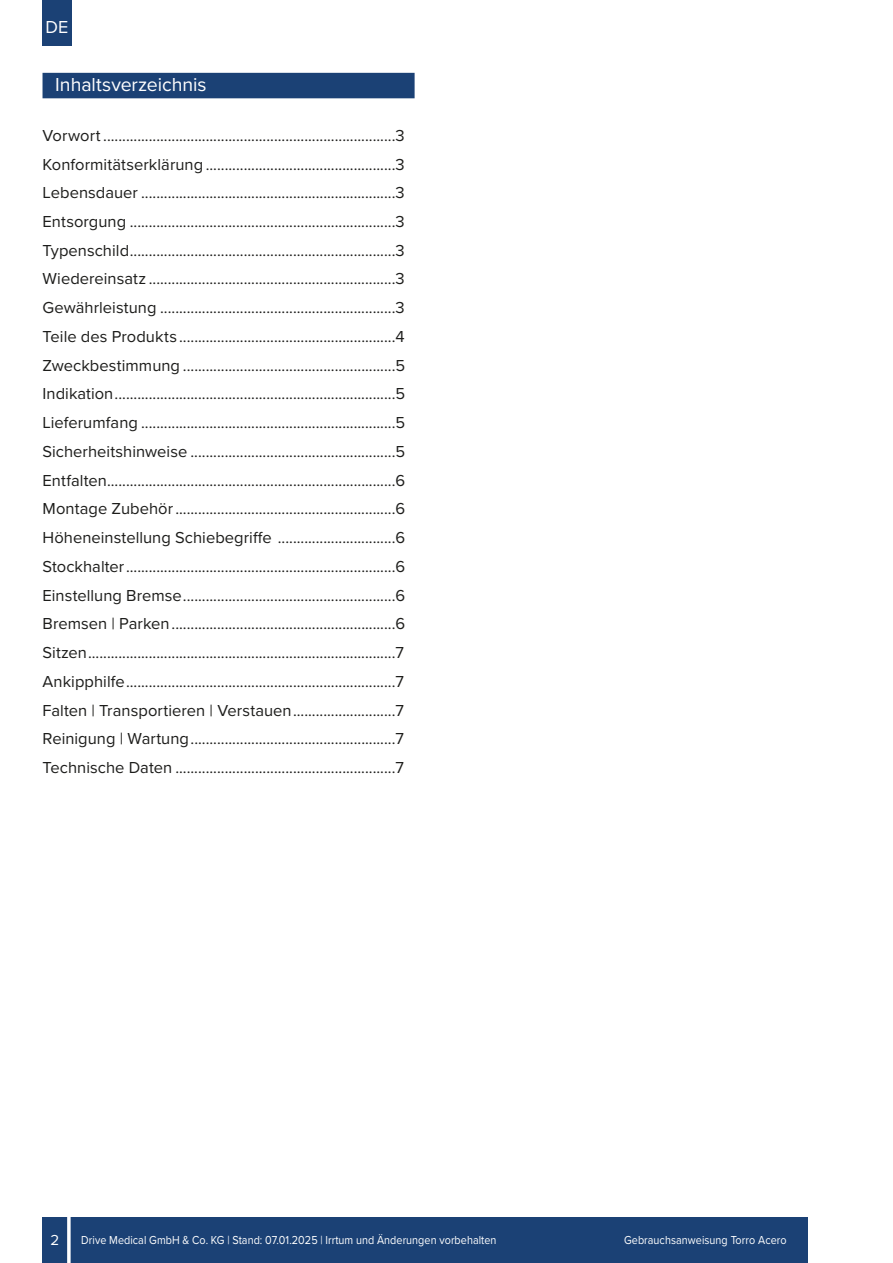
<style>
.page{position:relative;width:893px;height:1263px;background:#fff}
.page>*{position:absolute;margin:0;border:0;box-sizing:border-box;transform-origin:0 0}
.Balken_Absatz_blau_DE{font:19.5px "Proxima Nova";letter-spacing:-.005em;color:#fff}
.t1{font:18px "Proxima Nova";color:#fff}
.t2{font:16.5px "Proxima Nova";letter-spacing:.005em;color:#1d1d1b}
.t3{font:15px "Proxima Nova";color:#fff}
.t4{font:12px "Proxima Nova";letter-spacing:.005em;color:#fff;scale:.9 1}
</style>
<div class="page">
<div style="left:43px;top:1217px;width:765px;height:46px;background:#1b4175"></div>
<div style="left:43px;top:0;width:29px;height:46px;background:#1b4175"></div>
<hr style="left:67px;top:1211px;width:3px;height:52px;background:#fff">
<div style="left:43px;top:73px;width:372px;height:25px;background:#1b4175"></div>
<p class="t1" style="left:46px;top:14px;width:24px">DE</p>
<p class="Balken_Absatz_blau_DE" style="left:55px;top:70px;width:153px">Inhaltsverzeichnis</p>
<p class="t2" style="left:43px;top:123px;width:364px">Vorwort .............................................................................3</p>
<p class="t2" style="left:43px;top:152px;width:364px">Konformitätserklärung ..................................................3</p>
<p class="t2" style="left:43px;top:181px;width:364px">Lebensdauer ...................................................................3</p>
<p class="t2" style="left:43px;top:209px;width:364px">Entsorgung ......................................................................3</p>
<p class="t2" style="left:43px;top:238px;width:364px">Typenschild......................................................................3</p>
<p class="t2" style="left:43px;top:266px;width:364px">Wiedereinsatz .................................................................3</p>
<p class="t2" style="left:43px;top:295px;width:364px">Gewährleistung ..............................................................3</p>
<p class="t2" style="left:43px;top:324px;width:364px">Teile des Produkts .........................................................4</p>
<p class="t2" style="left:43px;top:353px;width:364px">Zweckbestimmung ........................................................5</p>
<p class="t2" style="left:43px;top:381px;width:364px">Indikation..........................................................................5</p>
<p class="t2" style="left:43px;top:410px;width:364px">Lieferumfang ...................................................................5</p>
<p class="t2" style="left:43px;top:439px;width:364px">Sicherheitshinweise ......................................................5</p>
<p class="t2" style="left:43px;top:468px;width:364px">Entfalten............................................................................6</p>
<p class="t2" style="left:43px;top:496px;width:364px">Montage Zubehör..........................................................6</p>
<p class="t2" style="left:43px;top:525px;width:364px">Höheneinstellung Schiebegriffe ...............................6</p>
<p class="t2" style="left:43px;top:554px;width:364px">Stockhalter.......................................................................6</p>
<p class="t2" style="left:43px;top:583px;width:364px">Einstellung Bremse........................................................6</p>
<p class="t2" style="left:43px;top:612px;width:364px">Bremsen | Parken...........................................................6</p>
<p class="t2" style="left:43px;top:640px;width:363px">Sitzen.................................................................................7</p>
<p class="t2" style="left:43px;top:669px;width:363px">Ankipphilfe.......................................................................7</p>
<p class="t2" style="left:43px;top:698px;width:363px">Falten | Transportieren | Verstauen...........................7</p>
<p class="t2" style="left:43px;top:727px;width:363px">Reinigung | Wartung......................................................7</p>
<p class="t2" style="left:43px;top:755px;width:363px">Technische Daten ..........................................................7</p>
<p class="t3" style="left:51px;top:1229px;width:10px">2</p>
<p class="t4" style="left:81px;top:1231px;width:463px">Drive Medical GmbH &amp; Co. KG | Stand: 07.01.2025 | Irrtum und Änderungen vorbehalten</p>
<p class="t4" style="left:624px;top:1231px;width:182px">Gebrauchsanweisung Torro Acero</p>
</div>
